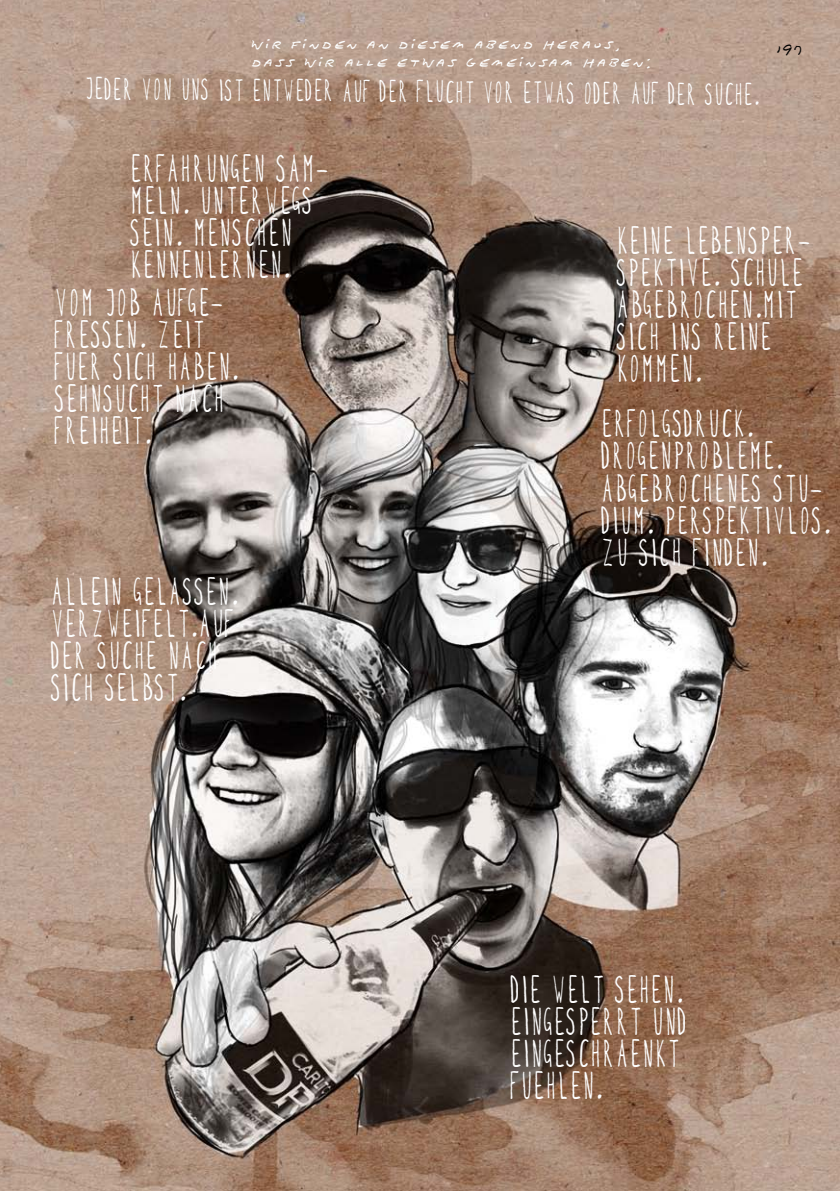
<style>
.page{position:relative;width:840px;height:1191px;background:#fff}
.page>*{position:absolute;margin:0;border:0;box-sizing:border-box;transform-origin:0 0}
.t1{font:40px/32px "Kohicle 25";color:#fff}
.t2{font:32px "Kohicle 25";letter-spacing:-.01em;color:#fff}
.t3{font:28px "Dads Recipe";color:#fff}
.t4{font:28px "Dads Recipe";color:#000}
</style>
<div class="page">
<img style="left:0;top:0;width:839px;height:1191px">
<p class="t3" style="left:249px;top:22px;width:372px">wir finden an diesem abend heraus,</p>
<p class="t3" style="left:249px;top:40px;width:403px">dass wir alle etwas gemeinsam haben:</p>
<p class="t2" style="left:85px;top:77px;width:676px">JEDER VON UNS IST ENTWEDER AUF DER FLUCHT VOR ETWAS ODER AUF DER SUCHE.</p>
<p class="t4" style="left:774px;top:27px;width:30px">197</p>
<p class="t1" style="left:130px;top:154px;width:200px">ERFAHRUNGEN SAM-<br>MELN. UNTERWEGS<br>SEIN. MENSCHEN<br>KENNENLERNEN.</p>
<p class="t1" style="left:55px;top:288px;width:186px">VOM JOB AUFGE-<br>FRESSEN. ZEIT<br>FUER SICH HABEN.<br>SEHNSUCHT NACH<br>FREIHEIT.</p>
<p class="t1" style="left:51px;top:577px;width:189px">ALLEIN GELASSEN.<br>VERZWEIFELT.AUF<br>DER SUCHE NACH<br>SICH SELBST.</p>
<p class="t1" style="left:616px;top:226px;width:196px">KEINE LEBENSPER-<br>SPEKTIVE. SCHULE<br>ABGEBROCHEN.MIT<br>SICH INS REINE<br>KOMMEN.</p>
<p class="t1" style="left:601px;top:410px;width:231px">ERFOLGSDRUCK.<br>DROGENPROBLEME.<br>ABGEBROCHENES STU-<br>DIUM. PERSPEKTIVLOS.<br>ZU SICH FINDEN.</p>
<p class="t1" style="left:510px;top:975px;width:179px">DIE WELT SEHEN.<br>EINGESPERRT UND<br>EINGESCHRAENKT<br>FUEHLEN.</p>
</div>
